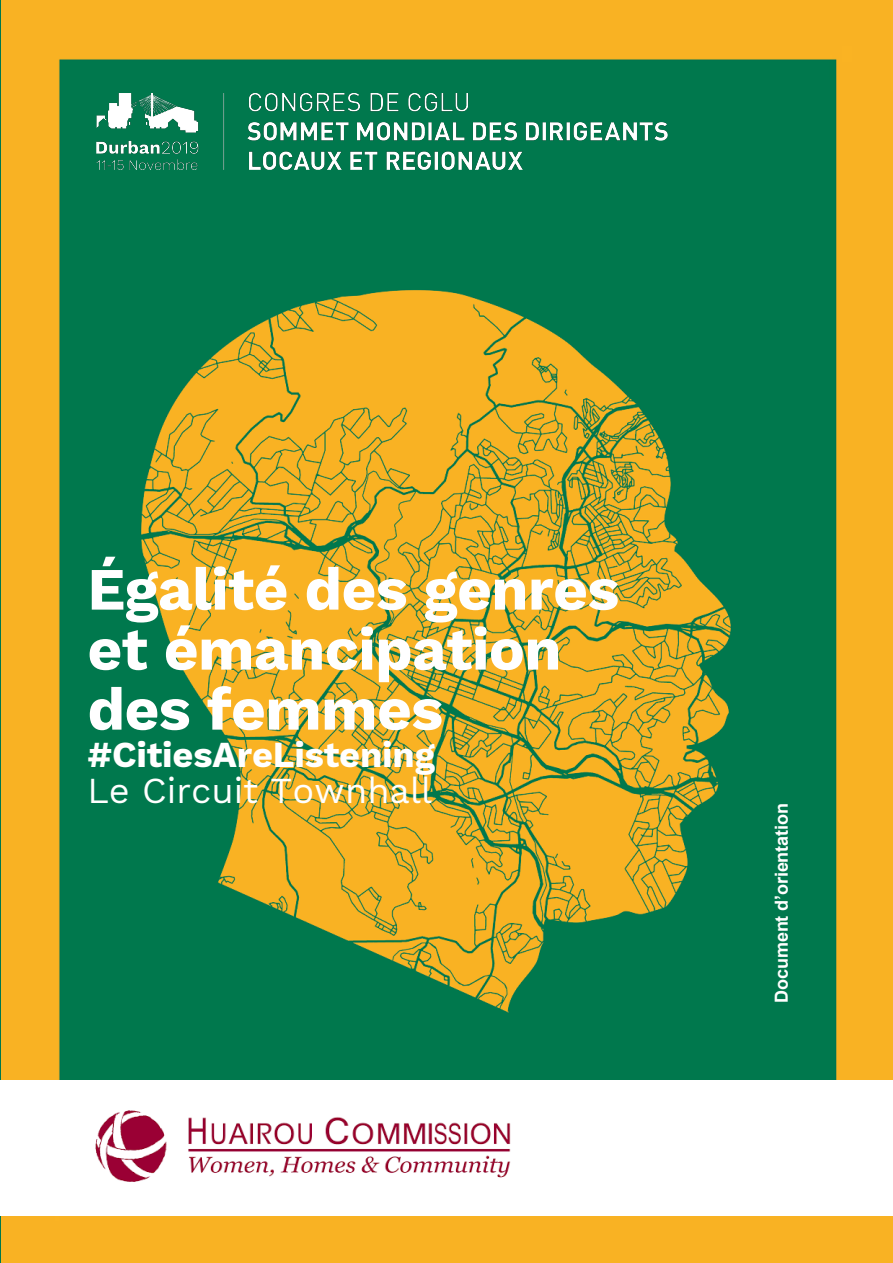
<style>
.page{position:relative;width:893px;height:1263px;background:#fff}
.page>*{position:absolute;margin:0;border:0;box-sizing:border-box;transform-origin:0 0}
.t1{font:700 60px/60px "Work Sans";letter-spacing:-.01em;color:#fff}
.t2{font:700 36px "Work Sans";letter-spacing:-.005em;color:#fff}
.t3{font:36px "Work Sans";color:#fff}
.t4{font:700 18px "Arial";letter-spacing:-.005em;color:#fff}
</style>
<div class="page">
<img style="left:1px;top:1px;width:892px;height:1262px">
<img style="left:1px;top:1080px;width:892px;height:135px">
<img style="left:92px;top:1107px;width:422px;height:78px">
<img style="left:88px;top:85px;width:588px;height:92px">
<p class="t1" style="left:87px;top:562px;width:533px">Égalité des genres et émancipation des femmes</p>
<p class="t2" style="left:87px;top:734px;width:349px">#CitiesAreListening</p>
<p class="t3" style="left:87px;top:770px;width:346px">Le Circuit Townhall</p>
<p class="t4" style="left:769px;top:1003px;width:201px;rotate:-90deg">Document d’orientation</p>
</div>
